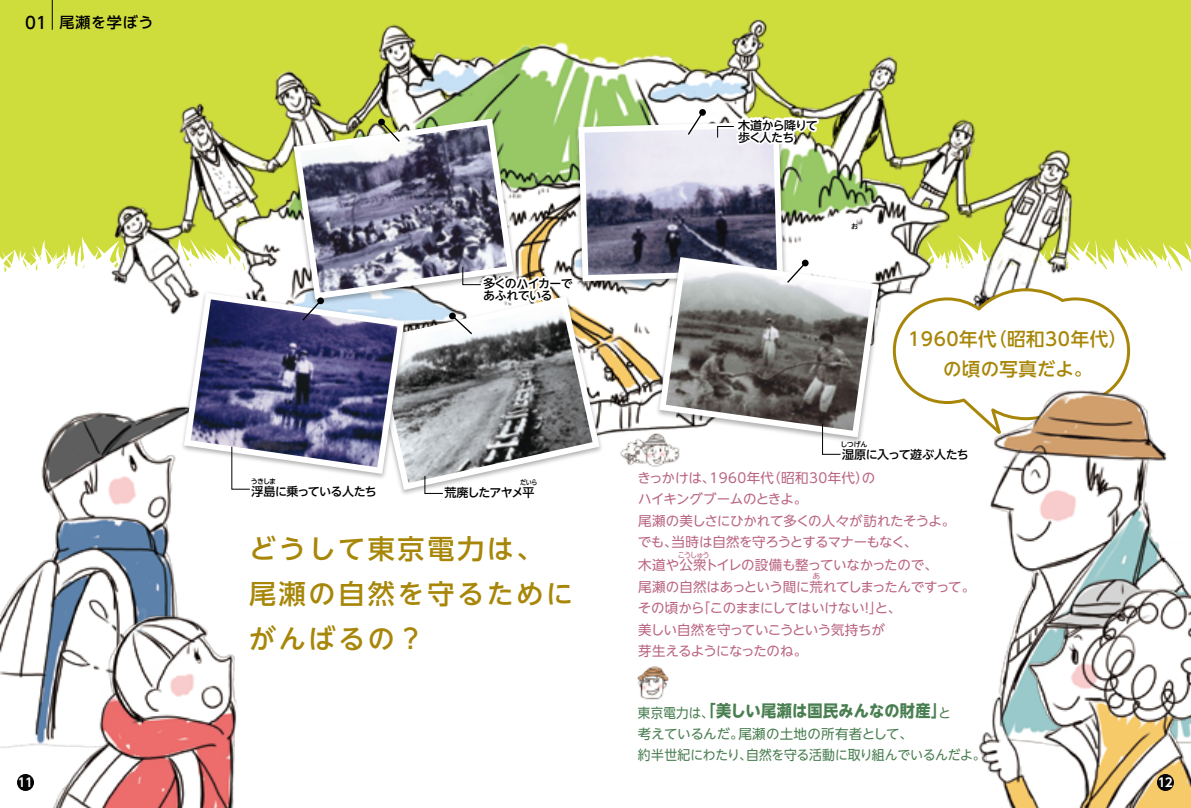
<style>
.page{position:relative;width:1191px;height:808px;background:#fff}
.page>*{position:absolute;margin:0;border:0;box-sizing:border-box;transform-origin:0 0}
.t1{font:500 27px/45px "UD Shin Go NT Pro";letter-spacing:.1em;color:#a78608}
.t2{font:500 18.45px/30px "UD Shin Go NT Pro";letter-spacing:.03em;color:#a78608;text-align:center}
.t3{font:700 16.5px "UD Shin Go NT Pro";letter-spacing:.01em;color:#497e50;scale:.92 1}
.t4{font:500 15px "UD Shin Go NT Pro";letter-spacing:.05em;color:#000}
.t5{font:13.5px/21.5px "UD Shin Go NT Pro";letter-spacing:-.03em;color:#ba6582}
.t6{font:13.5px/21px "UD Shin Go NT Pro";letter-spacing:-.015em;color:#497e50}
.t7{font:500 12px/12px "UD Shin Go NT Pro";letter-spacing:-.055em;color:#000}
.t8{font:500 12px/12px "UD Shin Go NT Pro";letter-spacing:-.075em;color:#000}
.t9{font:500 12px "UD Shin Go NT Pro";letter-spacing:-.035em;color:#000}
.t10{font:500 12px "UD Shin Go NT Pro";letter-spacing:-.085em;color:#000}
.t11{font:700 12px "UD Shin Go NT Pro De";color:#fff}
.t12{font:7.8px "UD Shin Go NT Pro";letter-spacing:-.13em;color:#ba6582;scale:.9 1}
.t13{font:7.8px "UD Shin Go NT Pro";letter-spacing:-.13em;color:#ba6582}
.t14{font:500 7.05px "UD Shin Go NT Pro";letter-spacing:-.065em;color:#000}
.t15{font:500 7.05px "UD Shin Go NT Pro";letter-spacing:-.065em;color:#000;scale:.86 1}
.s1{font-size:16.5px}
</style>
<div class="page">
<div style="left:0;top:0;width:1191px;height:272px;background:#cfdd3c"></div>
<img style="left:4px;top:0;width:1138px;height:434px">
<img style="left:0;top:389px;width:178px;height:359px">
<img style="left:40px;top:587px;width:197px;height:221px">
<svg style="left:891px;top:287px;width:240px;height:147px"></svg>
<img style="left:967px;top:379px;width:207px;height:189px">
<img style="left:979px;top:568px;width:212px;height:240px">
<img style="left:401px;top:308px;width:204px;height:186px">
<svg style="left:399px;top:308px;width:200px;height:182px"></svg>
<img style="left:399px;top:307px;width:193px;height:176px">
<svg style="left:449px;top:312px;width:7px;height:8px"></svg>
<svg style="left:450px;top:314px;width:23px;height:22px"></svg>
<img style="left:288px;top:115px;width:174px;height:192px">
<svg style="left:294px;top:119px;width:168px;height:180px"></svg>
<img style="left:300px;top:125px;width:162px;height:168px">
<svg style="left:378px;top:118px;width:7px;height:8px"></svg>
<svg style="left:380px;top:120px;width:21px;height:23px"></svg>
<img style="left:653px;top:253px;width:232px;height:189px">
<svg style="left:659px;top:257px;width:220px;height:180px"></svg>
<img style="left:666px;top:264px;width:206px;height:167px">
<img style="left:178px;top:289px;width:232px;height:193px">
<svg style="left:184px;top:293px;width:220px;height:181px"></svg>
<img style="left:191px;top:299px;width:206px;height:168px">
<svg style="left:317px;top:297px;width:7px;height:7px"></svg>
<svg style="left:301px;top:299px;width:21px;height:23px"></svg>
<img style="left:637px;top:666px;width:32px;height:34px">
<img style="left:620px;top:433px;width:60px;height:34px">
<svg style="left:231px;top:446px;width:19px;height:44px"></svg>
<svg style="left:424px;top:475px;width:19px;height:19px"></svg>
<svg style="left:822px;top:424px;width:19px;height:31px"></svg>
<svg style="left:462px;top:106px;width:376px;height:202px"></svg>
<hr style="left:52px;top:0;width:1px;height:30px;background:#000">
<div style="left:17px;top:774px;width:17px;height:17px;background:#050505;border-radius:50%"></div>
<div style="left:1157px;top:774px;width:17px;height:17px;background:#050505;border-radius:50%"></div>
<p class="t4" style="left:25px;top:10px;width:130px"><span class="s1">01</span> 尾瀬を学ぼう</p>
<p class="t7" style="left:483px;top:277px;width:91px">多くのハイカーであふれている</p>
<p class="t14" style="left:251px;top:476px;width:27px">うきしま</p>
<p class="t7" style="left:251px;top:485px;width:127px">浮島に乗っている人たち</p>
<p class="t15" style="left:520px;top:476px;width:22px">だいら</p>
<p class="t10" style="left:444px;top:482px;width:92px">荒廃したアヤメ平</p>
<h1 class="t1" style="left:249px;top:525px;width:325px">どうして東京電力は、尾瀬の自然を守るためにがんばるの？</h1>
<p class="t8" style="left:738px;top:119px;width:81px">木道から降りて歩く人たち</p>
<p class="t14" style="left:851px;top:221px;width:8px">お</p>
<h2 class="t2" style="left:908px;top:323px;width:221px">1960年代（昭和30年代）の頃の写真だよ。</h2>
<p class="t14" style="left:840px;top:438px;width:29px">しつげん</p>
<p class="t9" style="left:842px;top:445px;width:128px">湿原に入って遊ぶ人たち</p>
<p class="t5" style="left:637px;top:467px;width:319px">きっかけは、1960年代（昭和30年代）の<br>ハイキングブームのときよ。<br>尾瀬の美しさにひかれて多くの人々が訪れたそうよ。でも、当時は自然を守ろうとするマナーもなく、</p>
<p class="t5" style="left:638px;top:554px;width:339px">木道や公衆トイレの設備も整っていなかったので、<br>尾瀬の自然はあっという間に荒れてしまったんですって。その頃から「このままにしてはいけない！」と、<br>美しい自然を守っていこうという気持ちが<br>芽生えるようになったのね。</p>
<p class="t12" style="left:677px;top:548px;width:37px">こうしゅう</p>
<p class="t13" style="left:812px;top:570px;width:9px">あ</p>
<p class="t3" style="left:638px;top:697px;width:341px"><sub>東京電力は、</sub>「美しい尾瀬は国民みんなの財産」<sub>と</sub></p>
<p class="t6" style="left:638px;top:723px;width:349px">考えているんだ。尾瀬の土地の所有者として、<br>約半世紀にわたり、自然を守る活動に取り組んでいるんだよ。</p>
<p class="t11" style="left:18px;top:773px;width:17px">11</p>
<p class="t11" style="left:1157px;top:773px;width:17px">12</p>
</div>
